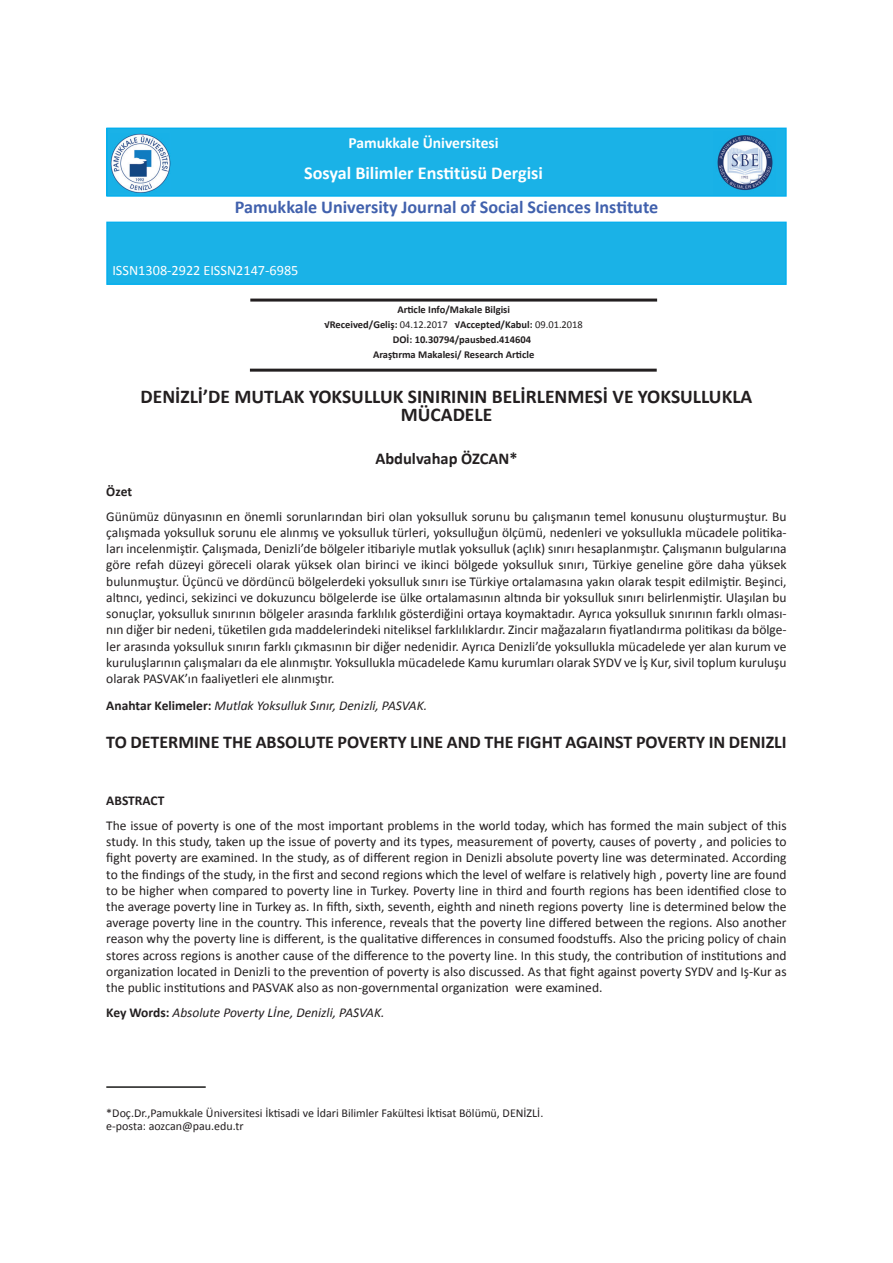
<style>
.page{position:relative;width:893px;height:1263px;background:#fff}
.page>*{position:absolute;margin:0;border:0;box-sizing:border-box;transform-origin:0 0}
.t1{font:700 19.5px/18px "Calibri";color:#231f20;text-align:center}
.t2{font:700 18.15px "Calibri";color:#4161ad}
.t3{font:700 18.15px "Calibri";color:#fff}
.t4{font:700 18px "Calibri";color:#231f20}
.t5{font:700 16.5px "Calibri";color:#231f20}
.t6{font:700 15.6px "Calibri";color:#fff}
.t7{font:14.25px "Calibri";color:#fff}
.t8{font:13.5px/16.2px "Calibri";color:#231f20;text-align:justify}
.t9{font:italic 13.5px "Calibri";color:#231f20}
.t10{font:700 13.5px "Calibri";color:#231f20}
.t11{font:12px/13.5px "Calibri";color:#231f20}
.t12{font:700 10.5px "Calibri";color:#231f20}
.s1{font-weight:400}
.s2{font-weight:700;font-style:normal}
</style>
<div class="page">
<hr style="left:250px;top:299px;width:407px;height:3px;background:#231f20">
<hr style="left:250px;top:369px;width:407px;height:3px;background:#231f20">
<hr style="left:106px;top:1086px;width:100px;height:2px;background:#1a1a19">
<div style="left:106px;top:222px;width:681px;height:63px;background:#1ab2e7;border:1px solid #00aeef"></div>
<div style="left:107px;top:128px;width:679px;height:68px;background:#1ab2e7"></div>
<div style="left:106px;top:128px;width:681px;height:69px;border:1px solid #00aeef"></div>
<img style="left:717px;top:135px;width:56px;height:55px">
<img style="left:111px;top:133px;width:59px;height:59px">
<p class="t6" style="left:348px;top:133px;width:152px">Pamukkale Üniversitesi</p>
<h2 class="t3" style="left:304px;top:162px;width:240px">Sosyal Bilimler Enstitüsü Dergisi</h2>
<h2 class="t2" style="left:235px;top:196px;width:425px">Pamukkale University Journal of Social Sciences Institute</h2>
<p class="t7" style="left:112px;top:261px;width:188px">ISSN1308-2922 EISSN2147-6985</p>
<p class="t12" style="left:397px;top:303px;width:114px">Article Info/Makale Bilgisi</p>
<p class="t12" style="left:324px;top:318px;width:260px">√Received/Geliş: <span class="s1">04.12.2017</span> √Accepted/Kabul: <span class="s1">09.01.2018</span></p>
<p class="t12" style="left:393px;top:333px;width:140px">DOİ: 10.30794/pausbed.414604</p>
<p class="t12" style="left:373px;top:348px;width:163px">Araştırma Makalesi/ Research Article</p>
<h1 class="t1" style="left:141px;top:386px;width:613px">DENİZLİ’DE MUTLAK YOKSULLUK SINIRININ BELİRLENMESİ VE YOKSULLUKLA<br>MÜCADELE</h1>
<p class="t5" style="left:375px;top:449px;width:144px">Abdulvahap ÖZCAN*</p>
<p class="t10" style="left:106px;top:483px;width:27px">Özet</p>
<p class="t8" style="left:106px;top:508px;width:682px">Günümüz dünyasının en önemli sorunlarından biri olan yoksulluk sorunu bu çalışmanın temel konusunu oluşturmuştur. Bu çalışmada yoksulluk sorunu ele alınmış ve yoksulluk türleri, yoksulluğun ölçümü, nedenleri ve yoksullukla mücadele politika&shy;ları incelenmiştir. Çalışmada, Denizli’de bölgeler itibariyle mutlak yoksulluk (açlık) sınırı hesaplanmıştır. Çalışmanın bulgularına göre refah düzeyi göreceli olarak yüksek olan birinci ve ikinci bölgede yoksulluk sınırı, Türkiye geneline göre daha yüksek bulunmuştur. Üçüncü ve dördüncü bölgelerdeki yoksulluk sınırı ise Türkiye ortalamasına yakın olarak tespit edilmiştir. Beşinci, altıncı, yedinci, sekizinci ve dokuzuncu bölgelerde ise ülke ortalamasının altında bir yoksulluk sınırı belirlenmiştir. Ulaşılan bu sonuçlar, yoksulluk sınırının bölgeler arasında farklılık gösterdiğini ortaya koymaktadır. Ayrıca yoksulluk sınırının farklı olması&shy;nın diğer bir nedeni, tüketilen gıda maddelerindeki niteliksel farklılıklardır. Zincir mağazaların fiyatlandırma politikası da bölge&shy;ler arasında yoksulluk sınırın farklı çıkmasının bir diğer nedenidir. Ayrıca Denizli’de yoksullukla mücadelede yer alan kurum ve kuruluşlarının çalışmaları da ele alınmıştır. Yoksullukla mücadelede Kamu kurumları olarak SYDV ve İş Kur, sivil toplum kuruluşu olarak PASVAK’ın faaliyetleri ele alınmıştır.</p>
<p class="t9" style="left:106px;top:697px;width:322px"><span class="s2">Anahtar Kelimeler:</span> Mutlak Yoksulluk Sınır, Denizli, PASVAK.</p>
<h3 class="t4" style="left:106px;top:731px;width:682px">TO DETERMINE THE ABSOLUTE POVERTY LINE AND THE FIGHT AGAINST POVERTY IN DENIZLI</h3>
<p class="t10" style="left:106px;top:792px;width:60px">ABSTRACT</p>
<p class="t8" style="left:106px;top:817px;width:682px">The issue of poverty is one of the most important problems in the world today, which has formed the main subject of this study. In this study, taken up the issue of poverty and its types, measurement of poverty, causes of poverty , and policies to fight poverty are examined. In the study, as of different region in Denizli absolute poverty line was determinated. According to the findings of the study, in the first and second regions which the level of welfare is relatively high , poverty line are found to be higher when compared to poverty line in Turkey. Poverty line in third and fourth regions has been identified close to the average poverty line in Turkey as. In fifth, sixth, seventh, eighth and nineth regions poverty line is determined below the average poverty line in the country. This inference, reveals that the poverty line differed between the regions. Also another reason why the poverty line is different, is the qualitative differences in consumed foodstuffs. Also the pricing policy of chain stores across regions is another cause of the difference to the poverty line. In this study, the contribution of institutions and organization located in Denizli to the prevention of poverty is also discussed. As that fight against poverty SYDV and Iş-Kur as the public institutions and PASVAK also as non-governmental organization were examined.</p>
<p class="t9" style="left:106px;top:1004px;width:280px"><span class="s2">Key Words:</span> Absolute Poverty Lİne, Denizli, PASVAK.</p>
<p class="t11" style="left:106px;top:1105px;width:439px">*Doç.Dr.,Pamukkale Üniversitesi İktisadi ve İdari Bilimler Fakültesi İktisat Bölümü, DENİZLİ. e-posta: aozcan@pau.edu.tr</p>
</div>
